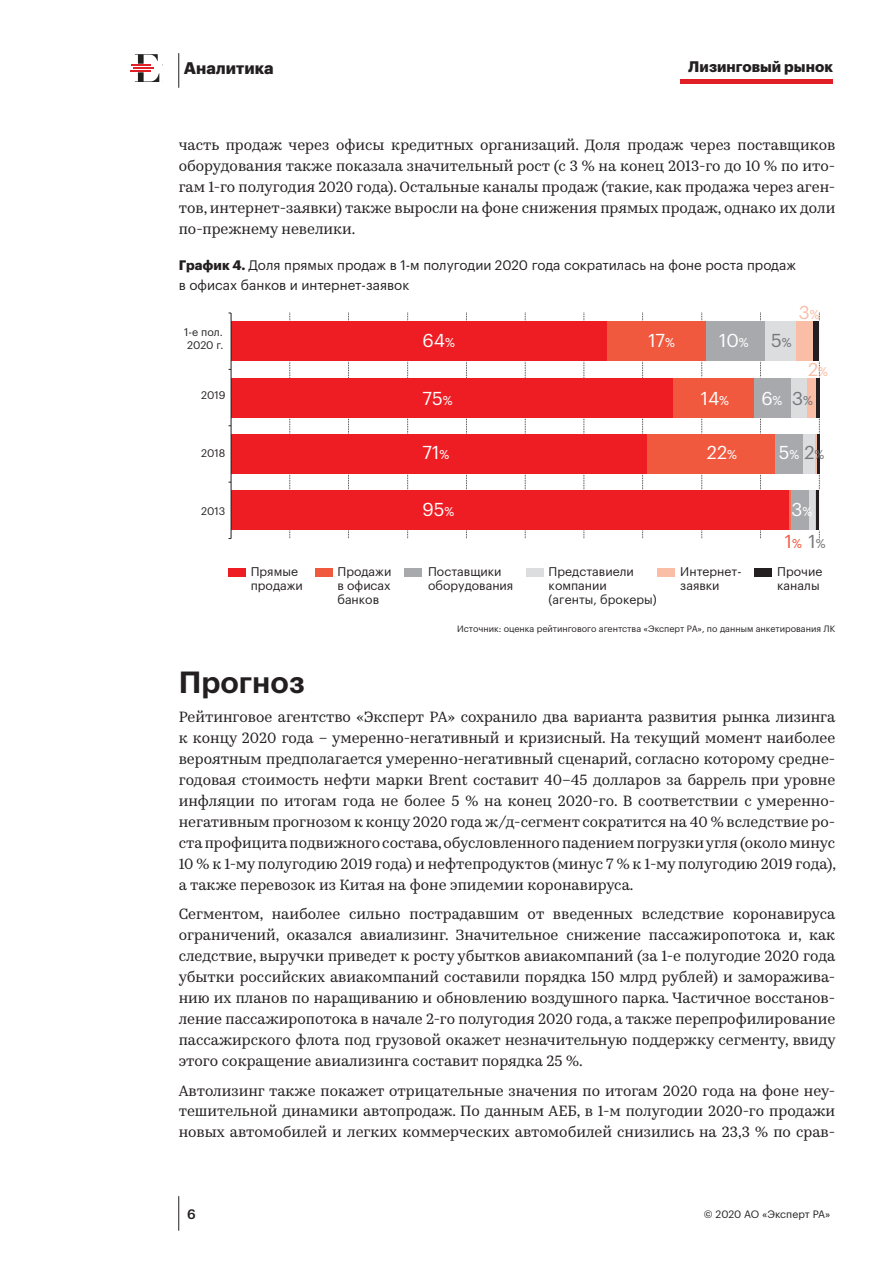
<style>
.page{position:relative;width:893px;height:1263px;background:#fff}
.page>*{position:absolute;margin:0;border:0;box-sizing:border-box;transform-origin:0 0}
.t1{font:600 30px "Graphik LC";color:#231f20}
.t2{font:18.3px "Graphik LC";letter-spacing:-.005em;color:#fff}
.t3{font:18.3px "Graphik LC";color:#f0593e}
.t4{font:18.3px "Graphik LC";color:#757679}
.t5{font:18.3px "Graphik LC";color:#fabda6}
.t6{font:700 16.5px "Graphik LC";color:#231f20}
.t7{font:15px/21px "Kazimir Text";color:#231f20;text-align:justify}
.t8{font:700 15px "Graphik LC";color:#231f20}
.t9{font:13.5px/19.5px "Graphik LC";color:#231f20}
.t10{font:500 13.5px "Graphik LC";color:#231f20}
.t11{font:12.3px/13.8px "Graphik LC";color:#231f20}
.t12{font:10.8px/12.9px "Graphik LC";letter-spacing:-.005em;color:#231f20}
.t13{font:10.5px "Graphik LC";letter-spacing:-.005em;color:#231f20}
.t14{font:9px "Graphik LC";color:#231f20}
.s1{font-weight:700}
.s2{font-size:12.6px}
.s3{color:#757679}
.s4{font-size:12.6px;color:#757679}
</style>
<div class="page">
<hr style="left:130px;top:70px;width:21px;height:2px;background:#e01f26">
<hr style="left:133px;top:67px;width:21px;height:2px;background:#e01f26">
<svg style="left:131px;top:54px;width:27px;height:12px"></svg>
<svg style="left:135px;top:72px;width:24px;height:10px"></svg>
<hr style="left:680px;top:79px;width:153px;height:4px;background:#e01f26">
<hr style="left:178px;top:53px;width:1px;height:35px;background:#231f20">
<hr style="left:178px;top:1196px;width:1px;height:35px;background:#231f20">
<div style="left:228px;top:568px;width:17px;height:9px;background:#ee1d23"></div>
<div style="left:315px;top:568px;width:17px;height:9px;background:#f0593e"></div>
<div style="left:404px;top:568px;width:18px;height:9px;background:#a8a9ad"></div>
<div style="left:526px;top:568px;width:18px;height:9px;background:#dcdddf"></div>
<div style="left:658px;top:568px;width:17px;height:9px;background:#fabda6"></div>
<div style="left:755px;top:568px;width:17px;height:9px;background:#231f20"></div>
<svg style="left:290px;top:313px;width:1px;height:225px"></svg>
<svg style="left:348px;top:313px;width:1px;height:225px"></svg>
<svg style="left:407px;top:313px;width:1px;height:225px"></svg>
<svg style="left:466px;top:313px;width:1px;height:225px"></svg>
<svg style="left:525px;top:313px;width:1px;height:225px"></svg>
<svg style="left:584px;top:313px;width:1px;height:225px"></svg>
<svg style="left:642px;top:313px;width:1px;height:225px"></svg>
<svg style="left:702px;top:313px;width:1px;height:225px"></svg>
<svg style="left:760px;top:313px;width:1px;height:225px"></svg>
<svg style="left:819px;top:313px;width:1px;height:225px"></svg>
<div style="left:672px;top:377px;width:82px;height:41px;border:1px solid #fff"></div>
<div style="left:753px;top:377px;width:38px;height:41px;border:1px solid #fff"></div>
<div style="left:808px;top:490px;width:7px;height:40px;border:1px solid #fff"></div>
<div style="left:790px;top:377px;width:18px;height:41px;border:1px solid #fff"></div>
<div style="left:765px;top:321px;width:32px;height:40px;border:1px solid #fff"></div>
<div style="left:814px;top:490px;width:3px;height:40px;border:1px solid #fff"></div>
<div style="left:806px;top:377px;width:10px;height:41px;border:1px solid #fff"></div>
<div style="left:816px;top:490px;width:4px;height:40px;border:1px solid #fff"></div>
<div style="left:813px;top:321px;width:7px;height:40px;border:1px solid #fff"></div>
<div style="left:809px;top:491px;width:6px;height:39px;background:#dcdddf"></div>
<div style="left:803px;top:434px;width:12px;height:40px;background:#dcdddf"></div>
<div style="left:790px;top:378px;width:17px;height:39px;background:#dcdddf"></div>
<div style="left:765px;top:322px;width:31px;height:39px;background:#dcdddf"></div>
<hr style="left:815px;top:491px;width:1px;height:39px;background:#fabda6">
<hr style="left:815px;top:434px;width:2px;height:40px;background:#fabda6">
<div style="left:807px;top:378px;width:9px;height:39px;background:#fabda6"></div>
<div style="left:796px;top:322px;width:17px;height:39px;background:#fabda6"></div>
<hr style="left:816px;top:491px;width:3px;height:39px;background:#231f20">
<hr style="left:817px;top:434px;width:2px;height:40px;background:#231f20">
<hr style="left:816px;top:378px;width:3px;height:39px;background:#231f20">
<div style="left:813px;top:322px;width:6px;height:39px;background:#231f20"></div>
<div style="left:791px;top:491px;width:18px;height:39px;background:#a8a9ad"></div>
<div style="left:774px;top:434px;width:29px;height:40px;background:#a8a9ad"></div>
<div style="left:754px;top:378px;width:36px;height:39px;background:#a8a9ad"></div>
<div style="left:705px;top:322px;width:60px;height:39px;background:#a8a9ad"></div>
<hr style="left:788px;top:491px;width:3px;height:39px;background:#f36f51">
<div style="left:647px;top:434px;width:127px;height:40px;background:#f0593e"></div>
<div style="left:673px;top:378px;width:81px;height:39px;background:#f0593e"></div>
<div style="left:606px;top:322px;width:99px;height:39px;background:#f0593e"></div>
<div style="left:231px;top:491px;width:557px;height:39px;background:#ee1d23"></div>
<div style="left:231px;top:434px;width:416px;height:40px;background:#ee1d23"></div>
<div style="left:231px;top:378px;width:442px;height:39px;background:#ee1d23"></div>
<div style="left:231px;top:322px;width:375px;height:39px;background:#ee1d23"></div>
<hr style="left:231px;top:313px;width:1px;height:225px;background:#231f20">
<p class="t6" style="left:184px;top:56px;width:91px">Аналитика</p>
<p class="t8" style="left:688px;top:55px;width:146px">Лизинговый рынок</p>
<p class="t7" style="left:179px;top:133px;width:658px">часть продаж через офисы кредитных организаций. Доля продаж через поставщиков оборудования также показала значительный рост (с 3 % на конец 2013-го до 10 % по ито&shy;гам 1-го полугодия 2020 года). Остальные каналы продаж (такие, как продажа через аген&shy;тов, интернет-заявки) также выросли на фоне снижения прямых продаж, однако их доли по-прежнему невелики.</p>
<p class="t9" style="left:179px;top:255px;width:619px"><span class="s1">График 4.</span> Доля прямых продаж в 1-м полугодии 2020 года сократилась на фоне роста продаж в офисах банков и интернет-заявок</p>
<p class="t5" style="left:799px;top:298px;width:22px">3<span class="s2">%</span></p>
<p class="t12" style="left:184px;top:325px;width:41px">1-е пол.<br>2020 г.</p>
<p class="t2" style="left:423px;top:327px;width:34px">64<span class="s2">%</span></p>
<p class="t2" style="left:648px;top:327px;width:28px">17<span class="s2">%</span></p>
<p class="t2" style="left:719px;top:327px;width:31px">10<span class="s2">%</span></p>
<p class="t4" style="left:771px;top:327px;width:22px">5<span class="s2">%</span></p>
<p class="t5" style="left:808px;top:355px;width:21px">2<span class="s2">%</span></p>
<p class="t12" style="left:201px;top:387px;width:26px">2019</p>
<p class="t2" style="left:423px;top:384px;width:32px">75<span class="s2">%</span></p>
<p class="t2" style="left:701px;top:384px;width:30px">14<span class="s2">%</span></p>
<p class="t2" style="left:761px;top:384px;width:23px">6<span class="s2">%</span></p>
<p class="t4" style="left:792px;top:384px;width:22px">3<span class="s2">%</span></p>
<p class="t12" style="left:201px;top:446px;width:26px">2018</p>
<p class="t2" style="left:423px;top:439px;width:28px">71<span class="s2">%</span></p>
<p class="t2" style="left:707px;top:439px;width:32px">22<span class="s2">%</span></p>
<p class="t2" style="left:779px;top:439px;width:47px">5<span class="s2">%</span> <span class="s3">2</span><span class="s4">%</span></p>
<p class="t12" style="left:201px;top:504px;width:26px">2013</p>
<p class="t2" style="left:423px;top:496px;width:33px">95<span class="s2">%</span></p>
<p class="t2" style="left:792px;top:496px;width:22px">3<span class="s2">%</span></p>
<p class="t3" style="left:785px;top:528px;width:42px">1<span class="s2">%</span> <span class="s3">1</span><span class="s4">%</span></p>
<p class="t11" style="left:251px;top:564px;width:54px">Прямые продажи</p>
<p class="t11" style="left:337px;top:564px;width:55px;text-align:justify">Продажи в офисах банков</p>
<p class="t11" style="left:549px;top:564px;width:110px">Представиели компании (агенты, брокеры)</p>
<p class="t11" style="left:428px;top:564px;width:87px">Поставщики оборудования</p>
<p class="t11" style="left:680px;top:564px;width:63px">Интернет&shy;заявки</p>
<p class="t11" style="left:777px;top:564px;width:47px">Прочие каналы</p>
<p class="t14" style="left:457px;top:621px;width:380px">Источник: оценка рейтингового агентства «Эксперт РА», по данным анкетирования ЛК</p>
<h1 class="t1" style="left:179px;top:659px;width:128px">Прогноз</h1>
<p class="t7" style="left:179px;top:706px;width:659px;text-align:left">Рейтинговое агентство «Эксперт РА» сохранило два варианта развития рынка лизинга к концу 2020 года – умеренно-негативный и кризисный. На текущий момент наиболее вероятным предполагается умеренно-негативный сценарий, согласно которому средне&shy;годовая стоимость нефти марки Brent составит 40–45 долларов за баррель при уровне инфляции по итогам года не более 5 % на конец 2020-го. В соответствии с умеренно&shy;негативным прогнозом к концу 2020 года ж/д-сегмент сократится на 40 % вследствие ро&shy;ста профицита подвижного состава, обусловленного падением погрузки угля (около минус 10 % к 1-му полугодию 2019 года) и нефтепродуктов (минус 7 % к 1-му полугодию 2019 года), а также перевозок из Китая на фоне эпидемии коронавируса.</p>
<p class="t7" style="left:179px;top:902px;width:658px">Сегментом, наиболее сильно пострадавшим от введенных вследствие коронавируса ограничений, оказался авиализинг. Значительное снижение пассажиропотока и, как следствие, выручки приведет к росту убытков авиакомпаний (за 1-е полугодие 2020 года убытки российских авиакомпаний составили порядка 150 млрд рублей) и заморажива&shy;нию их планов по наращиванию и обновлению воздушного парка. Частичное восстанов&shy;ление пассажиропотока в начале 2-го полугодия 2020 года, а также перепрофилирование пассажирского флота под грузовой окажет незначительную поддержку сегменту, ввиду этого сокращение авиализинга составит порядка 25 %.</p>
<p class="t7" style="left:179px;top:1079px;width:658px">Автолизинг также покажет отрицательные значения по итогам 2020 года на фоне неу&shy;тешительной динамики автопродаж. По данным АЕБ, в 1-м полугодии 2020-го продажи новых автомобилей и легких коммерческих автомобилей снизились на 23,3 % по срав-</p>
<p class="t10" style="left:187px;top:1204px;width:10px">6</p>
<p class="t13" style="left:704px;top:1206px;width:128px">© 2020 АО «Эксперт РА»</p>
</div>
